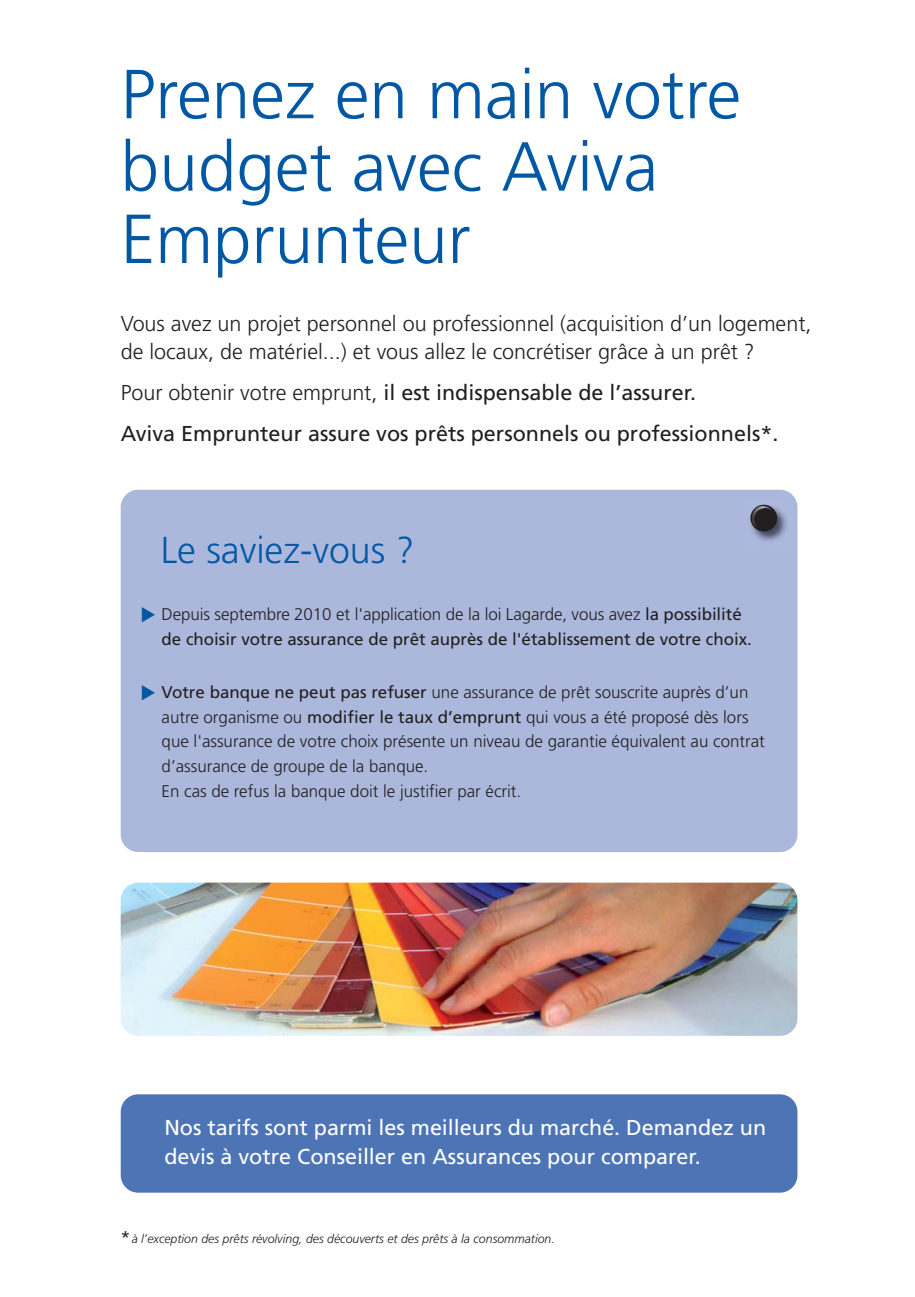
<style>
.page{position:relative;width:915px;height:1297px;background:#fff}
.page>*{position:absolute;margin:0;border:0;box-sizing:border-box;transform-origin:0 0}
.t1{font:300 69.3px/72.5px "Frutiger";color:#0058a4}
.t2{font:300 37.45px "Frutiger";color:#0058a4}
.t3{font:300 21.53px/27.7px "Frutiger";color:#231f20}
.t4{font:21.53px/40.8px "Frutiger";color:#231f20}
.t5{font:21.53px/29.2px "Frutiger";color:#fff}
.t6{font:300 16.97px/24.7px "Frutiger";color:#231f20}
.t7{font:16.97px/24.7px "Frutiger";color:#231f20}
.t8{font:italic 300 12.25px "Frutiger";color:#231f20}
.s1{font-weight:300}
.s2{font-weight:400}
.s3{font-weight:400;font-style:normal;font-size:16.97px}
</style>
<div class="page">
<div style="left:121px;top:490px;width:676px;height:362px;background:#abb8dc;border-radius:17px"></div>
<div style="left:121px;top:1094px;width:676px;height:99px;background:#4d75b6;border-radius:17px"></div>
<img style="left:750px;top:504px;width:37px;height:37px">
<div style="left:750px;top:505px;width:27px;height:27px;background:#231f20;border-radius:50%"></div>
<svg style="left:751px;top:506px;width:21px;height:21px"></svg>
<img style="left:121px;top:883px;width:676px;height:153px;border-radius:17px">
<h1 class="t1" style="left:121px;top:63px;width:622px">Prenez en main votre budget avec Aviva<br>Emprunteur</h1>
<p class="t3" style="left:121px;top:312px;width:692px">Vous avez un projet personnel ou professionnel (acquisition d’un logement, de locaux, de matériel...) et vous allez le concrétiser grâce à un prêt ?</p>
<p class="t4" style="left:121px;top:374px;width:659px"><span class="s1">Pour obtenir votre emprunt,</span> il est indispensable de l’assurer.<br>Aviva Emprunteur assure vos prêts personnels ou professionnels*.</p>
<h2 class="t2" style="left:161px;top:535px;width:255px">Le saviez-vous ?</h2>
<p class="t7" style="left:162px;top:603px;width:592px"><span class="s1">Depuis septembre 2010 et l'application de la loi Lagarde, vous avez</span> la possibilité de choisir votre assurance de prêt auprès de l'établissement de votre choix.</p>
<p class="t6" style="left:162px;top:681px;width:605px"><span class="s2">Votre banque ne peut pas refuser</span> une assurance de prêt souscrite auprès d’un autre organisme ou <span class="s2">modifier le taux d’emprunt</span> qui vous a été proposé dès lors que l'assurance de votre choix présente un niveau de garantie équivalent au contrat d’assurance de groupe de la banque.<br>En cas de refus la banque doit le justifier par écrit.</p>
<p class="t5" style="left:164px;top:1115px;width:603px">Nos tarifs sont parmi les meilleurs du marché. Demandez un devis à votre Conseiller en Assurances pour comparer.</p>
<p class="t8" style="left:121px;top:1234px;width:436px"><span class="s3">*</span>à l’exception des prêts révolving, des découverts et des prêts à la consommation.</p>
</div>
